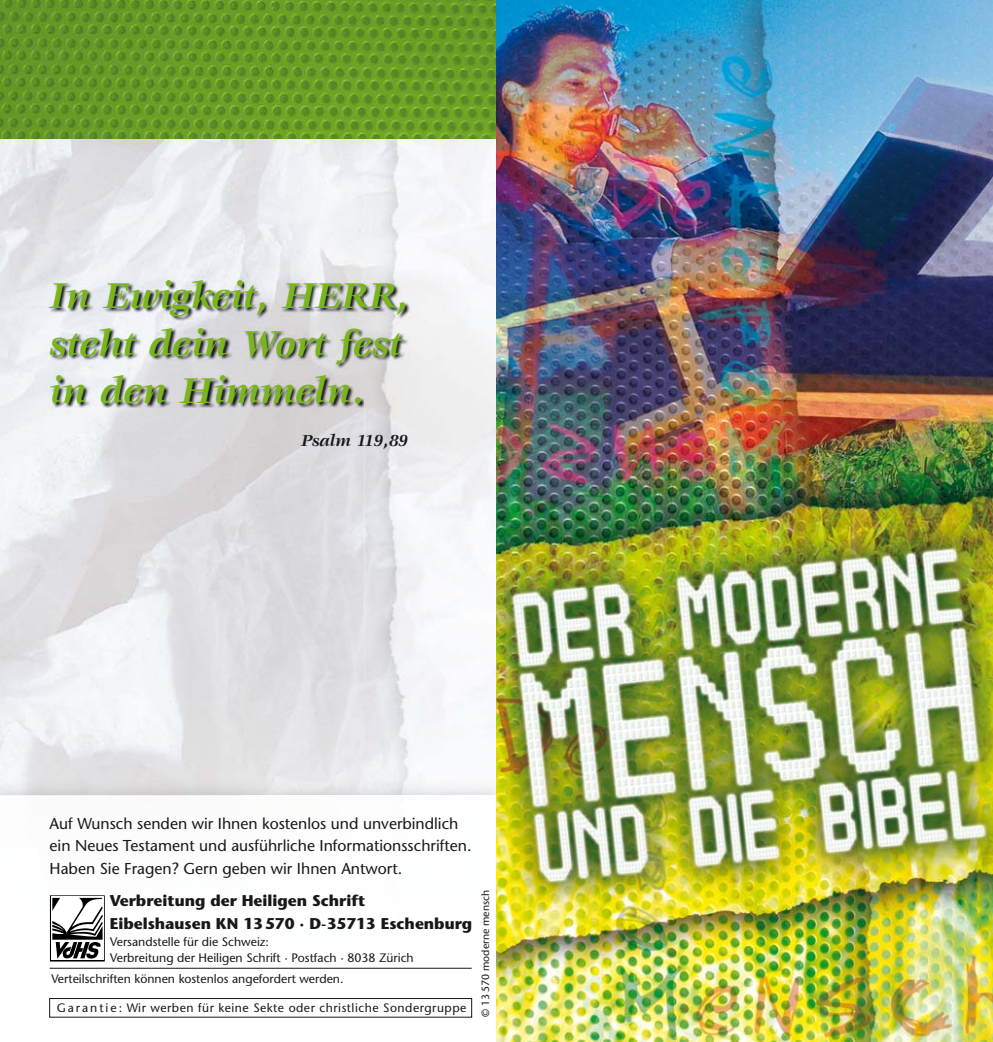
<style>
.page{position:relative;width:993px;height:1042px;background:#fff}
.page>*{position:absolute;margin:0;border:0;box-sizing:border-box;transform-origin:0 0}
.t1{font:italic 700 39.38px/47.2px "Veljovic Std";color:#7ab51d}
.t2{font:italic 700 17.5px "Veljovic Std";color:#1a171c}
.t3{font:15.75px/22.8px "Stone Sans";color:#1a171c}
.t4{font:700 15.58px/22.8px "Stone Sans";color:#1a171c}
.t5{font:12.25px/15.8px "Stone Sans";color:#1a171c}
.t6{font:12.25px "Stone Sans";letter-spacing:.04em;color:#1a171c}
.t7{font:10.5px "Stone Sans";color:#1a171c}
</style>
<div class="page">
<img style="left:364px;top:139px;width:132px;height:597px">
<img style="left:0;top:680px;width:486px;height:97px">
<img style="left:0;top:795px;width:245px;height:223px">
<img style="left:245px;top:795px;width:228px;height:223px">
<img style="left:49px;top:280px;width:361px;height:128px">
<svg style="left:50px;top:895px;width:55px;height:66px"></svg>
<svg style="left:51px;top:896px;width:53px;height:64px"></svg>
<svg style="left:52px;top:898px;width:51px;height:60px"></svg>
<hr style="left:50px;top:968px;width:421px;height:1px;background:#1a171c">
<img style="left:0;top:0;width:496px;height:139px">
<img style="left:496px;top:0;width:496px;height:1042px">
<div style="left:49px;top:998px;width:423px;height:19px;border:1px solid #1a171c"></div>
<h1 class="t1" style="left:50px;top:275px;width:361px">In Ewigkeit, HERR, steht dein Wort fest in den Himmeln.</h1>
<p class="t2" style="left:301px;top:434px;width:108px">Psalm 119,89</p>
<p class="t3" style="left:50px;top:813px;width:423px">Auf Wunsch senden wir Ihnen kostenlos und unverbindlich ein Neues Testament und ausführliche Informationsschriften.<br>Haben Sie Fragen? Gern geben wir Ihnen Antwort.</p>
<p class="t4" style="left:110px;top:891px;width:364px">Verbreitung der Heiligen Schrift<br>Eibelshausen KN 13 570 · D-35713 Eschenburg</p>
<p class="t7" style="left:481px;top:1017px;width:129px;rotate:-90deg">© 13 570 moderne mensch</p>
<p class="t5" style="left:110px;top:935px;width:305px">Versandstelle für die Schweiz:<br>Verbreitung der Heiligen Schrift · Postfach · 8038 Zürich</p>
<p class="t5" style="left:51px;top:972px;width:294px">Verteilschriften können kostenlos angefordert werden.</p>
<p class="t6" style="left:57px;top:1003px;width:411px">G a r a n t i e : Wir werben für keine Sekte oder christliche Sondergruppe</p>
</div>
